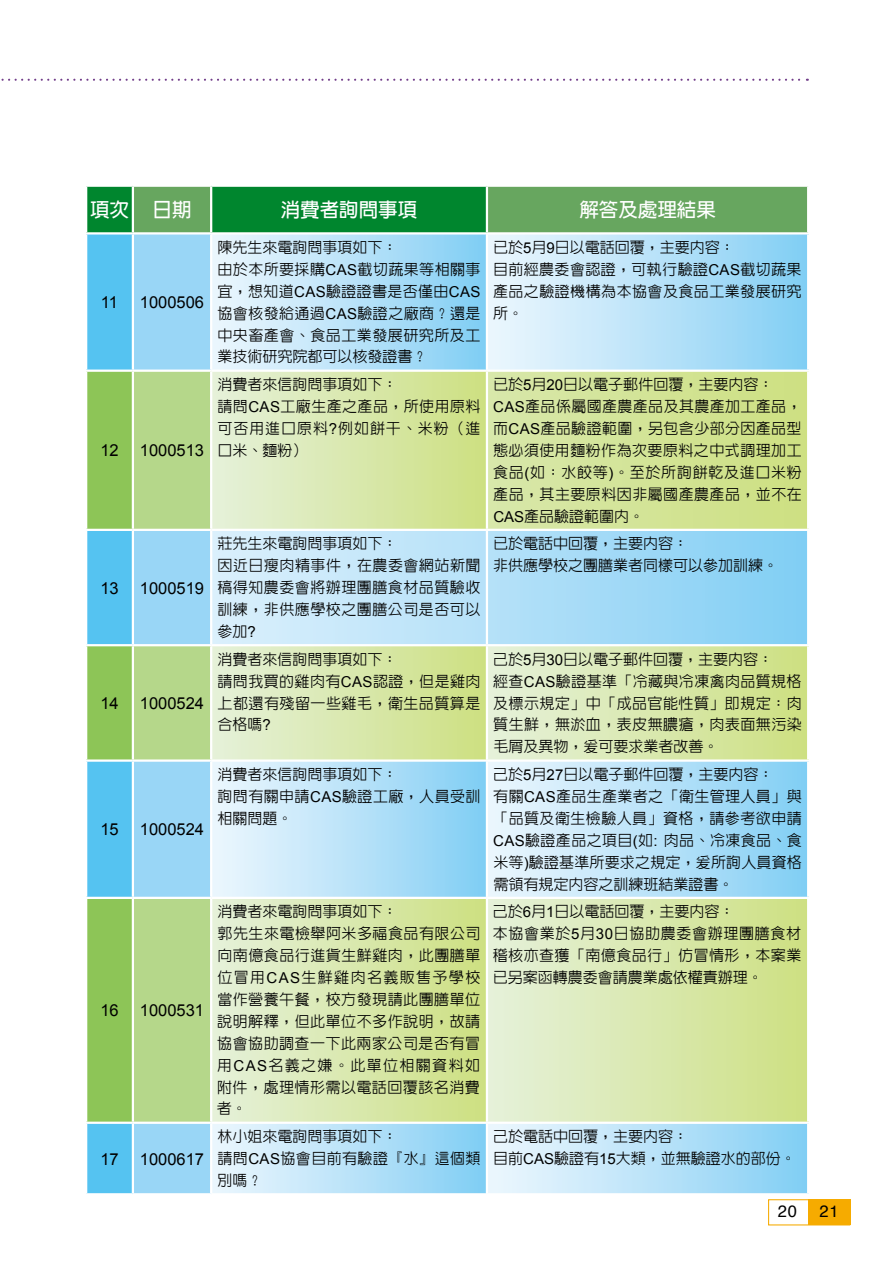
<style>
.page{position:relative;width:893px;height:1263px;background:#fff}
.page>*{position:absolute;margin:0;border:0;box-sizing:border-box;transform-origin:0 0}
.t1{font:700 19.5px "New Gothic";color:#fff}
.t2{font:16.5px "Arial";color:#000}
.t3{font:16.5px "Helvetica";color:#000}
.t4{font:500 15px/21.9px "New Gothic";letter-spacing:.03em;color:#000}
.t5{font:500 15px/21.9px "New Gothic";color:#000}
.t6{font:500 15px/21.9px "New Gothic";letter-spacing:.01em;color:#000}
.s1{font-family:"Arial";font-weight:400}
</style>
<div class="page">
<svg style="left:87px;top:187px;width:720px;height:45px;background:#399749"></svg>
<div style="left:87px;top:235px;width:45px;height:958px;background:#55c3f1"></div>
<div style="left:134px;top:235px;width:76px;height:958px;background:#99d6f6"></div>
<div style="left:211px;top:233px;width:276px;height:138px;background:linear-gradient(to right,#eff8fe,#84cff4)"></div>
<div style="left:487px;top:233px;width:321px;height:138px;background:linear-gradient(to right,#eff8fe,#85cff4)"></div>
<svg style="left:87px;top:372px;width:45px;height:749px;background:#7bc58c"></svg>
<svg style="left:134px;top:372px;width:76px;height:749px;background:#abd6ae"></svg>
<div style="left:211px;top:371px;width:276px;height:159px;background:linear-gradient(to right,#e6f1db,#cee083)"></div>
<div style="left:487px;top:371px;width:321px;height:159px;background:linear-gradient(to right,#d8e8ab,#cee082)"></div>
<svg style="left:212px;top:531px;width:595px;height:113px;background:#b0dff8"></svg>
<div style="left:211px;top:645px;width:276px;height:115px;background:linear-gradient(to right,#e5f1da,#cde083)"></div>
<div style="left:487px;top:645px;width:321px;height:115px;background:linear-gradient(to right,#e6f1dc,#cde081)"></div>
<div style="left:211px;top:760px;width:276px;height:138px;background:linear-gradient(to right,#eff8fe,#84cff4)"></div>
<div style="left:487px;top:760px;width:321px;height:138px;background:linear-gradient(to right,#eff7fe,#84cff4)"></div>
<div style="left:211px;top:898px;width:276px;height:225px;background:linear-gradient(to right,#e6f1db,#cee083)"></div>
<div style="left:487px;top:898px;width:321px;height:225px;background:linear-gradient(to right,#e6f1db,#cde083)"></div>
<div style="left:211px;top:1123px;width:276px;height:71px;background:linear-gradient(to right,#eef7fe,#84cff4)"></div>
<div style="left:487px;top:1123px;width:321px;height:71px;background:linear-gradient(to right,#f0f8fe,#84cff4)"></div>
<hr style="left:132px;top:187px;width:2px;height:45px;background:#fff">
<hr style="left:210px;top:187px;width:2px;height:45px;background:#fff">
<hr style="left:486px;top:187px;width:2px;height:45px;background:#fff">
<hr style="left:211px;top:232px;width:276px;height:3px;background:#fff">
<hr style="left:210px;top:235px;width:2px;height:135px;background:#fff">
<hr style="left:487px;top:232px;width:322px;height:3px;background:#fff">
<hr style="left:807px;top:235px;width:2px;height:135px;background:#fff">
<hr style="left:85px;top:370px;width:48px;height:2px;background:#fff">
<hr style="left:133px;top:370px;width:78px;height:2px;background:#fff">
<hr style="left:210px;top:372px;width:2px;height:157px;background:#fff">
<hr style="left:487px;top:370px;width:322px;height:2px;background:#fff">
<hr style="left:486px;top:372px;width:2px;height:157px;background:#fff">
<hr style="left:807px;top:372px;width:2px;height:157px;background:#fff">
<hr style="left:85px;top:529px;width:48px;height:2px;background:#fff">
<hr style="left:133px;top:529px;width:78px;height:2px;background:#fff">
<hr style="left:211px;top:529px;width:276px;height:2px;background:#fff">
<hr style="left:487px;top:529px;width:322px;height:2px;background:#fff">
<hr style="left:486px;top:531px;width:2px;height:113px;background:#fff">
<hr style="left:85px;top:644px;width:48px;height:2px;background:#fff">
<hr style="left:133px;top:644px;width:78px;height:2px;background:#fff">
<hr style="left:211px;top:644px;width:276px;height:2px;background:#fff">
<hr style="left:210px;top:646px;width:2px;height:113px;background:#fff">
<hr style="left:487px;top:644px;width:322px;height:2px;background:#fff">
<hr style="left:486px;top:646px;width:2px;height:113px;background:#fff">
<hr style="left:807px;top:646px;width:2px;height:113px;background:#fff">
<hr style="left:85px;top:759px;width:48px;height:3px;background:#fff">
<hr style="left:133px;top:759px;width:78px;height:3px;background:#fff">
<hr style="left:211px;top:759px;width:276px;height:3px;background:#fff">
<hr style="left:210px;top:762px;width:2px;height:135px;background:#fff">
<hr style="left:487px;top:759px;width:322px;height:3px;background:#fff">
<hr style="left:486px;top:762px;width:2px;height:135px;background:#fff">
<hr style="left:807px;top:762px;width:2px;height:135px;background:#fff">
<hr style="left:85px;top:897px;width:48px;height:2px;background:#fff">
<hr style="left:133px;top:897px;width:78px;height:2px;background:#fff">
<hr style="left:211px;top:897px;width:276px;height:2px;background:#fff">
<hr style="left:210px;top:899px;width:2px;height:222px;background:#fff">
<hr style="left:487px;top:897px;width:322px;height:2px;background:#fff">
<hr style="left:486px;top:899px;width:2px;height:222px;background:#fff">
<hr style="left:807px;top:899px;width:2px;height:222px;background:#fff">
<hr style="left:85px;top:1121px;width:48px;height:3px;background:#fff">
<hr style="left:133px;top:1121px;width:78px;height:3px;background:#fff">
<hr style="left:211px;top:1121px;width:276px;height:3px;background:#fff">
<hr style="left:210px;top:1124px;width:2px;height:69px;background:#fff">
<hr style="left:487px;top:1121px;width:322px;height:3px;background:#fff">
<hr style="left:486px;top:1124px;width:2px;height:69px;background:#fff">
<hr style="left:807px;top:1124px;width:2px;height:69px;background:#fff">
<hr style="left:211px;top:1193px;width:276px;height:2px;background:#fff">
<hr style="left:487px;top:1193px;width:322px;height:2px;background:#fff">
<hr style="left:486px;top:235px;width:2px;height:135px;background:#fff">
<hr style="left:211px;top:370px;width:276px;height:2px;background:#fff">
<div style="left:808px;top:1200px;width:42px;height:25px;background:#f6ab00"></div>
<div style="left:768px;top:1199px;width:82px;height:26px;border:1px solid #f6ab00"></div>
<svg style="left:1px;top:79px;width:807px;height:2px"></svg>
<h1 class="t1" style="left:90px;top:200px;width:103px">項次 日期</h1>
<h1 class="t1" style="left:281px;top:200px;width:138px">消費者詢問事項</h1>
<h1 class="t1" style="left:579px;top:200px;width:138px">解答及處理結果</h1>
<p class="t2" style="left:101px;top:292px;width:19px">11</p>
<p class="t2" style="left:140px;top:292px;width:66px">1000506</p>
<p class="t2" style="left:100px;top:440px;width:20px">12</p>
<p class="t2" style="left:140px;top:440px;width:66px">1000513</p>
<p class="t2" style="left:100px;top:577px;width:20px">13</p>
<p class="t2" style="left:140px;top:577px;width:66px">1000519</p>
<p class="t2" style="left:100px;top:692px;width:20px">14</p>
<p class="t2" style="left:140px;top:692px;width:66px">1000524</p>
<p class="t2" style="left:100px;top:819px;width:20px">15</p>
<p class="t2" style="left:140px;top:819px;width:66px">1000524</p>
<p class="t2" style="left:100px;top:1000px;width:20px">16</p>
<p class="t2" style="left:140px;top:1000px;width:66px">1000531</p>
<p class="t2" style="left:100px;top:1148px;width:20px">17</p>
<p class="t2" style="left:140px;top:1148px;width:66px">1000617</p>
<p class="t4" style="left:217px;top:236px;width:265px">陳先生來電詢問事項如下：<br>由於本所要採購<span class="s1">CAS</span>截切蔬果等相關事宜，想知道<span class="s1">CAS</span>驗證證書是否僅由<span class="s1">CAS</span>協會核發給通過<span class="s1">CAS</span>驗證之廠商？還是中央畜產會、食品工業發展研究所及工業技術研究院都可以核發證書？</p>
<p class="t4" style="left:493px;top:236px;width:310px">已於<span class="s1">5</span>月<span class="s1">9</span>日以電話回覆，主要內容：<br>目前經農委會認證，可執行驗證<span class="s1">CAS</span>截切蔬果產品之驗證機構為本協會及食品工業發展研究所。</p>
<p class="t4" style="left:218px;top:373px;width:265px">消費者來信詢問事項如下：<br>請問<span class="s1">CAS</span>工廠生產之產品，所使用原料可否用進口原料<span class="s1">?</span>例如餅干、米粉（進口米、麵粉）</p>
<p class="t4" style="left:493px;top:373px;width:310px">已於<span class="s1">5</span>月<span class="s1">20</span>日以電子郵件回覆，主要內容：<br><span class="s1">CAS</span>產品係屬國產農產品及其農產加工產品，而<span class="s1">CAS</span>產品驗證範圍，另包含少部分因產品型態必須使用麵粉作為次要原料之中式調理加工食品<span class="s1">(</span>如：水餃等<span class="s1">)</span>。至於所詢餅乾及進口米粉產品，其主要原料因非屬國產農產品，並不在<br><span class="s1">CAS</span>產品驗證範圍內。</p>
<p class="t4" style="left:217px;top:533px;width:265px">莊先生來電詢問事項如下：<br>因近日瘦肉精事件，在農委會網站新聞稿得知農委會將辦理團膳食材品質驗收訓練，非供應學校之團膳公司是否可以參加<span class="s1">?</span></p>
<p class="t5" style="left:493px;top:533px;width:286px">已於電話中回覆，主要內容：<br>非供應學校之團膳業者同樣可以參加訓練。</p>
<p class="t4" style="left:217px;top:648px;width:265px">消費者來信詢問事項如下：<br>請問我買的雞肉有<span class="s1">CAS</span>認證，但是雞肉上都還有殘留一些雞毛，衛生品質算是合格嗎<span class="s1">?</span></p>
<p class="t4" style="left:493px;top:648px;width:310px">己於<span class="s1">5</span>月<span class="s1">30</span>日以電子郵件回覆，主要內容：<br>經查<span class="s1">CAS</span>驗證基準「冷藏與冷凍禽肉品質規格及標示規定」中「成品官能性質」即規定：肉質生鮮，無淤血，表皮無膿瘡，肉表面無污染毛屑及異物，爰可要求業者改善。</p>
<p class="t5" style="left:218px;top:763px;width:264px">消費者來信詢問事項如下：<br>詢問有關申請<span class="s1">CAS</span>驗證工廠，人員受訓相關問題。</p>
<p class="t6" style="left:493px;top:763px;width:310px">己於<span class="s1">5</span>月<span class="s1">27</span>日以電子郵件回覆，主要內容：<br>有關<span class="s1">CAS</span>產品生產業者之「衛生管理人員」與「品質及衛生檢驗人員」資格，請參考欲申請<br><span class="s1">CAS</span>驗證產品之項目<span class="s1">(</span>如<span class="s1">:</span> 肉品、冷凍食品、食米等<span class="s1">)</span>驗證基準所要求之規定，爰所詢人員資格需領有規定內容之訓練班結業證書。</p>
<p class="t4" style="left:217px;top:901px;width:265px">消費者來電詢問事項如下：<br>郭先生來電檢舉阿米多福食品有限公司向南億食品行進貨生鮮雞肉，此團膳單位冒用<span class="s1">CAS</span>生鮮雞肉名義販售予學校當作營養午餐，校方發現請此團膳單位說明解釋，但此單位不多作說明，故請協會協助調查一下此兩家公司是否有冒用<span class="s1">CAS</span>名義之嫌。此單位相關資料如附件，處理情形需以電話回覆該名消費者。</p>
<p class="t4" style="left:493px;top:901px;width:310px">己於<span class="s1">6</span>月<span class="s1">1</span>日以電話回覆，主要內容：<br>本協會業於<span class="s1">5</span>月<span class="s1">30</span>日協助農委會辦理團膳食材稽核亦查獲「南億食品行」仿冒情形，本案業已另案函轉農委會請農業處依權責辦理。</p>
<p class="t5" style="left:218px;top:1125px;width:264px">林小姐來電詢問事項如下：<br>請問<span class="s1">CAS</span>協會目前有驗證『水』這個類別嗎？</p>
<p class="t5" style="left:493px;top:1125px;width:304px">己於電話中回覆，主要內容：<br>目前<span class="s1">CAS</span>驗證有<span class="s1">15</span>大類，並無驗證水的部份。</p>
<p class="t3" style="left:778px;top:1198px;width:21px">20</p>
<p class="t3" style="left:819px;top:1198px;width:21px">21</p>
</div>
